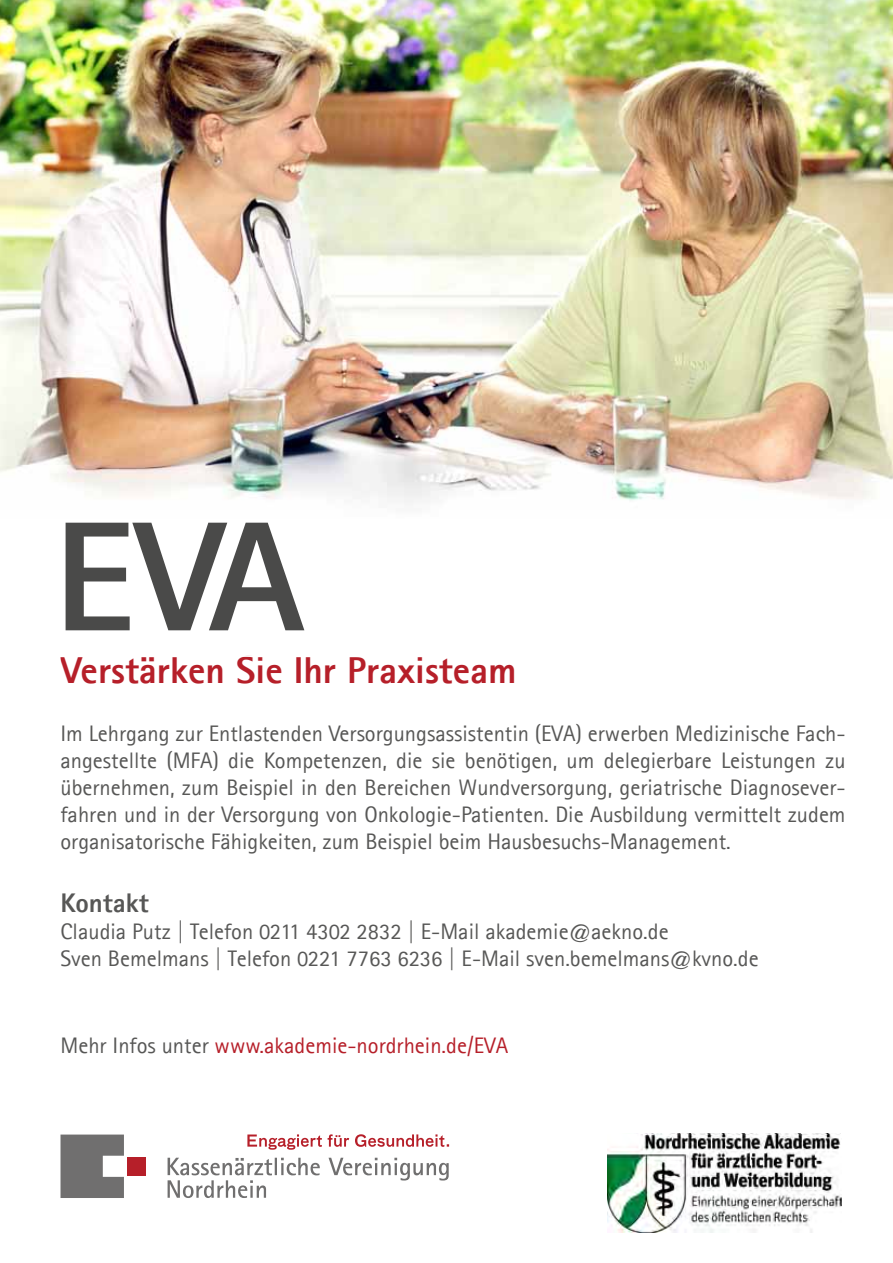
<style>
.page{position:relative;width:893px;height:1263px;background:#fff}
.page>*{position:absolute;margin:0;border:0;box-sizing:border-box;transform-origin:0 0}
.t1{font:800 156px "Agfa Rotis Sans Serif";color:#4a4a49}
.t2{font:800 37.5px "Agfa Rotis Sans Serif";color:#b61f29}
.t3{font:800 27px "Agfa Rotis Sans Serif";color:#575756}
.t4{font:22.5px/27px "Agfa Rotis Sans Serif";color:#575756;text-align:justify}
.t5{font:22.5px/27px "Agfa Rotis Sans Serif";color:#4a4a49}
.t6{font:22.5px "Agfa Rotis Sans Serif";color:#b61f29}
.s1{color:#575756}
</style>
<div class="page">
<img style="left:0;top:0;width:893px;height:503px">
<svg style="left:247px;top:1134px;width:202px;height:16px"></svg>
<svg style="left:60px;top:1134px;width:64px;height:64px"></svg>
<div style="left:127px;top:1157px;width:18px;height:18px;background:#b61f29"></div>
<svg style="left:167px;top:1157px;width:282px;height:41px"></svg>
<img style="left:607px;top:1134px;width:234px;height:99px">
<h1 class="t1" style="left:54px;top:478px;width:252px">EVA</h1>
<h2 class="t2" style="left:60px;top:646px;width:458px">Verstärken Sie Ihr Praxisteam</h2>
<p class="t4" style="left:60px;top:719px;width:787px">Im Lehrgang zur Entlastenden Versorgungsassistentin (EVA) erwerben Medizinische Fach&shy;angestellte (MFA) die Kompetenzen, die sie benötigen, um delegierbare Leistungen zu übernehmen, zum Beispiel in den Bereichen Wundversorgung, geriatrische Diagnosever&shy;fahren und in der Versorgung von Onkologie-Patienten. Die Ausbildung vermittelt zudem organisatorische Fähigkeiten, zum Beispiel beim Hausbesuchs-Management.</p>
<p class="t3" style="left:60px;top:885px;width:90px">Kontakt</p>
<p class="t4" style="left:60px;top:918px;width:700px">Claudia Putz | Telefon 0211 4302 2832 | E-Mail akademie@aekno.de<br>Sven Bemelmans | Telefon 0221 7763 6236 | E-Mail sven.bemelmans@kvno.de</p>
<p class="t5" style="left:822px;top:718px;width:13px">h</p>
<p class="t5" style="left:96px;top:745px;width:128px">este lte MFA)</p>
<p class="t5" style="left:374px;top:745px;width:18px">n,</p>
<p class="t5" style="left:461px;top:745px;width:45px">benö</p>
<p class="t5" style="left:563px;top:745px;width:230px">um delegierba Leistung</p>
<p class="t5" style="left:820px;top:745px;width:22px">zu</p>
<p class="t5" style="left:172px;top:772px;width:52px">. Zum</p>
<p class="t5" style="left:63px;top:916px;width:576px">Nordrheinische Akademie für ärztliche Fort- und Weiterbildung<br>Telefon: 0211 4302 2834 oder 2835 | E-Mail: akademie@kvno.de</p>
<p class="t6" style="left:60px;top:1032px;width:449px"><span class="s1">Mehr Infos unter</span> www.akademie-nordrhein.de/EVA</p>
</div>
